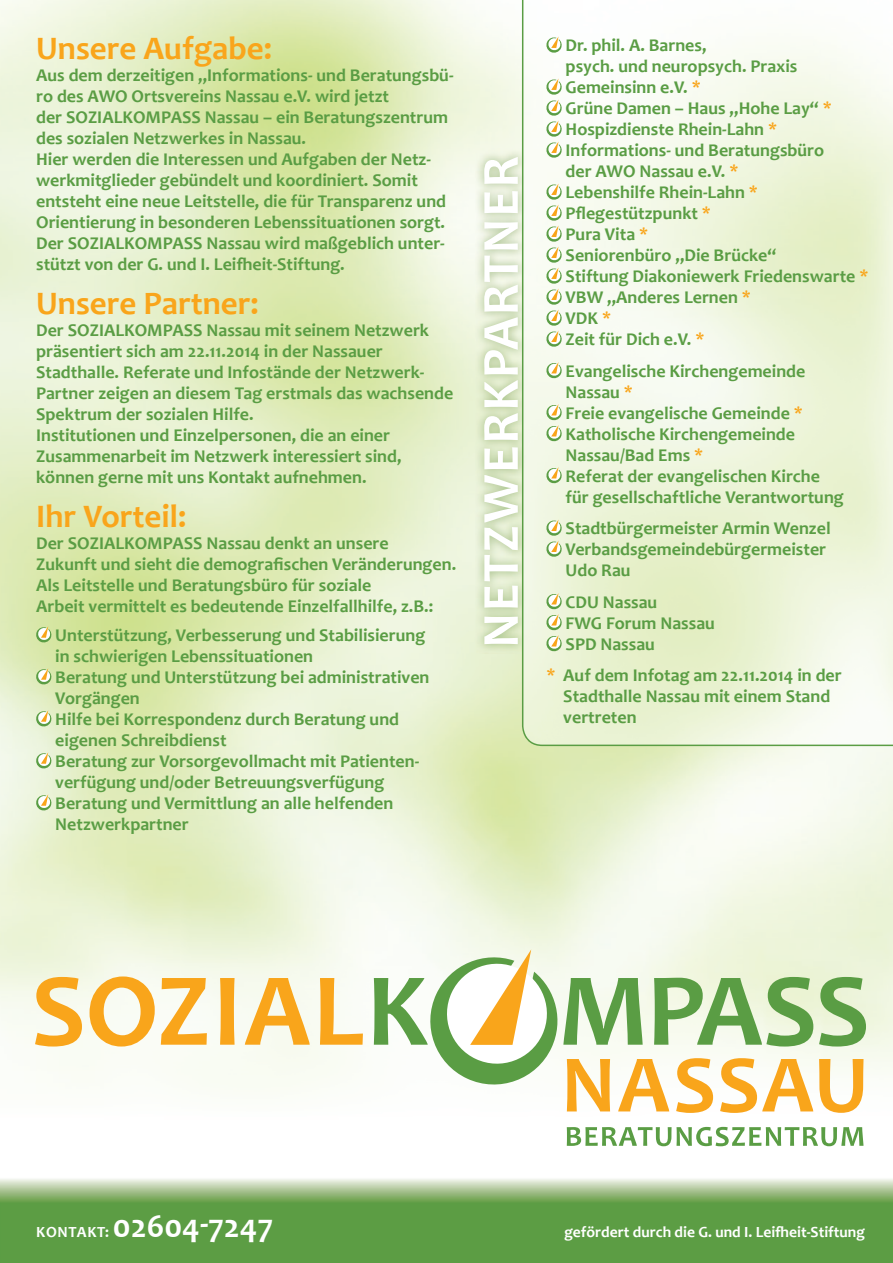
<style>
.page{position:relative;width:893px;height:1263px;background:#fff}
.page>*{position:absolute;margin:0;border:0;box-sizing:border-box;transform-origin:0 0}
.t1{font:700 52.5px "Candara";letter-spacing:.03em;color:#fff}
.t2{font:700 33.3px "Candara";color:#fff}
.t3{font:700 33px "Candara";color:#f9a51b}
.t4{font:700 18px/21px "Candara";color:#5a9d44}
.t5{font:700 15.6px "Candara";color:#fff}
.s1{color:#f9a51b}
.s2{font-size:15.6px}
</style>
<div class="page">
<svg style="left:35px;top:626px;width:17px;height:17px"></svg>
<svg style="left:35px;top:668px;width:17px;height:17px"></svg>
<svg style="left:35px;top:710px;width:17px;height:17px"></svg>
<svg style="left:35px;top:752px;width:17px;height:17px"></svg>
<svg style="left:35px;top:794px;width:17px;height:17px"></svg>
<img style="left:0;top:1179px;width:893px;height:84px">
<svg style="left:567px;top:1127px;width:296px;height:19px"></svg>
<svg style="left:374px;top:949px;width:492px;height:164px"></svg>
<svg style="left:35px;top:976px;width:328px;height:70px"></svg>
<svg style="left:522px;top:0;width:371px;height:746px"></svg>
<svg style="left:545px;top:36px;width:17px;height:18px"></svg>
<svg style="left:545px;top:78px;width:17px;height:81px"></svg>
<svg style="left:545px;top:183px;width:17px;height:165px"></svg>
<svg style="left:545px;top:362px;width:17px;height:17px"></svg>
<svg style="left:545px;top:404px;width:17px;height:38px"></svg>
<svg style="left:545px;top:467px;width:17px;height:17px"></svg>
<svg style="left:545px;top:519px;width:17px;height:39px"></svg>
<svg style="left:545px;top:593px;width:17px;height:59px"></svg>
<h3 class="t3" style="left:36px;top:28px;width:237px">Unsere Aufgabe:</h3>
<p class="t4" style="left:36px;top:65px;width:419px">Aus dem derzeitigen „Informations- und Beratungsbü&shy;ro des AWO Ortsvereins Nassau e.V. wird jetzt<br>der SOZIALKOMPASS Nassau – ein Beratungszentrum des sozialen Netzwerkes in Nassau.<br>Hier werden die Interessen und Aufgaben der Netz&shy;werkmitglieder gebündelt und koordiniert. Somit entsteht eine neue Leitstelle, die für Transparenz und Orientierung in besonderen Lebenssituationen sorgt.<br>Der SOZIALKOMPASS Nassau wird maßgeblich unter&shy;stützt von der G. und I. Leifheit-Stiftung.</p>
<h3 class="t3" style="left:36px;top:283px;width:224px">Unsere Partner:</h3>
<p class="t4" style="left:36px;top:320px;width:419px">Der SOZIALKOMPASS Nassau mit seinem Netzwerk präsentiert sich am 22.11.2014 in der Nassauer Stadthalle. Referate und Infostände der Netzwerk-Partner zeigen an diesem Tag erstmals das wachsende Spektrum der sozialen Hilfe.<br>Institutionen und Einzelpersonen, die an einer Zusammenarbeit im Netzwerk interessiert sind, können gerne mit uns Kontakt aufnehmen.</p>
<h3 class="t3" style="left:36px;top:496px;width:152px">Ihr Vorteil:</h3>
<p class="t4" style="left:36px;top:533px;width:422px">Der SOZIALKOMPASS Nassau denkt an unsere<br>Zukunft und sieht die demografischen Veränderungen.<br>Als Leitstelle und Beratungsbüro für soziale<br>Arbeit vermittelt es bedeutende Einzelfallhilfe, z.B.:</p>
<p class="t4" style="left:55px;top:625px;width:376px">Unterstützung, Verbesserung und Stabilisierung in schwierigen Lebenssituationen<br>Beratung und Unterstützung bei administrativen Vorgängen<br>Hilfe bei Korrespondenz durch Beratung und eigenen Schreibdienst<br>Beratung zur Vorsorgevollmacht mit Patienten&shy;verfügung und/oder Betreuungsverfügung Beratung und Vermittlung an alle helfenden Netzwerkpartner</p>
<h1 class="t1" style="left:469px;top:648px;width:493px;rotate:-90deg">NETZWERKPARTNER</h1>
<p class="t4" style="left:566px;top:35px;width:304px">Dr. phil. A. Barnes,<br>psych. und neuropsych. Praxis<br>Gemeinsinn e.V. <span class="s1">*<br></span>Grüne Damen – Haus „Hohe Lay“ <span class="s1">*<br></span>Hospizdienste Rhein-Lahn <span class="s1">*<br></span>Informations- und Beratungsbüro<br>der AWO Nassau e.V. <span class="s1">*<br></span>Lebenshilfe Rhein-Lahn <span class="s1">*<br></span>Pflegestützpunkt <span class="s1">*<br></span>Pura Vita <span class="s1">*<br></span>Seniorenbüro „Die Brücke“<br>Stiftung Diakoniewerk Friedenswarte <span class="s1">*<br></span>VBW „Anderes Lernen <span class="s1">*<br></span>VDK <span class="s1">*<br></span>Zeit für Dich e.V. <span class="s1">*</span></p>
<p class="t4" style="left:566px;top:360px;width:280px">Evangelische Kirchengemeinde<br>Nassau <span class="s1">*<br></span>Freie evangelische Gemeinde <span class="s1">*<br></span>Katholische Kirchengemeinde<br>Nassau/Bad Ems <span class="s1">*<br></span>Referat der evangelischen Kirche für gesellschaftliche Verantwortung</p>
<p class="t4" style="left:566px;top:518px;width:267px">Stadtbürgermeister Armin Wenzel<br>Verbandsgemeindebürgermeister<br>Udo Rau</p>
<p class="t4" style="left:566px;top:591px;width:151px">CDU Nassau<br>FWG Forum Nassau<br>SPD Nassau</p>
<p class="t4" style="left:563px;top:665px;width:280px;text-indent:-17px"><span class="s1">*</span> Auf dem Infotag am 22.11.2014 in der<br>Stadthalle Nassau mit einem Stand vertreten</p>
<h2 class="t2" style="left:36px;top:1206px;width:239px"><span class="s2">KONTAKT:</span> 02604-7247</h2>
<p class="t5" style="left:564px;top:1222px;width:302px">gefördert durch die G. und I. Leifheit-Stiftung</p>
</div>
